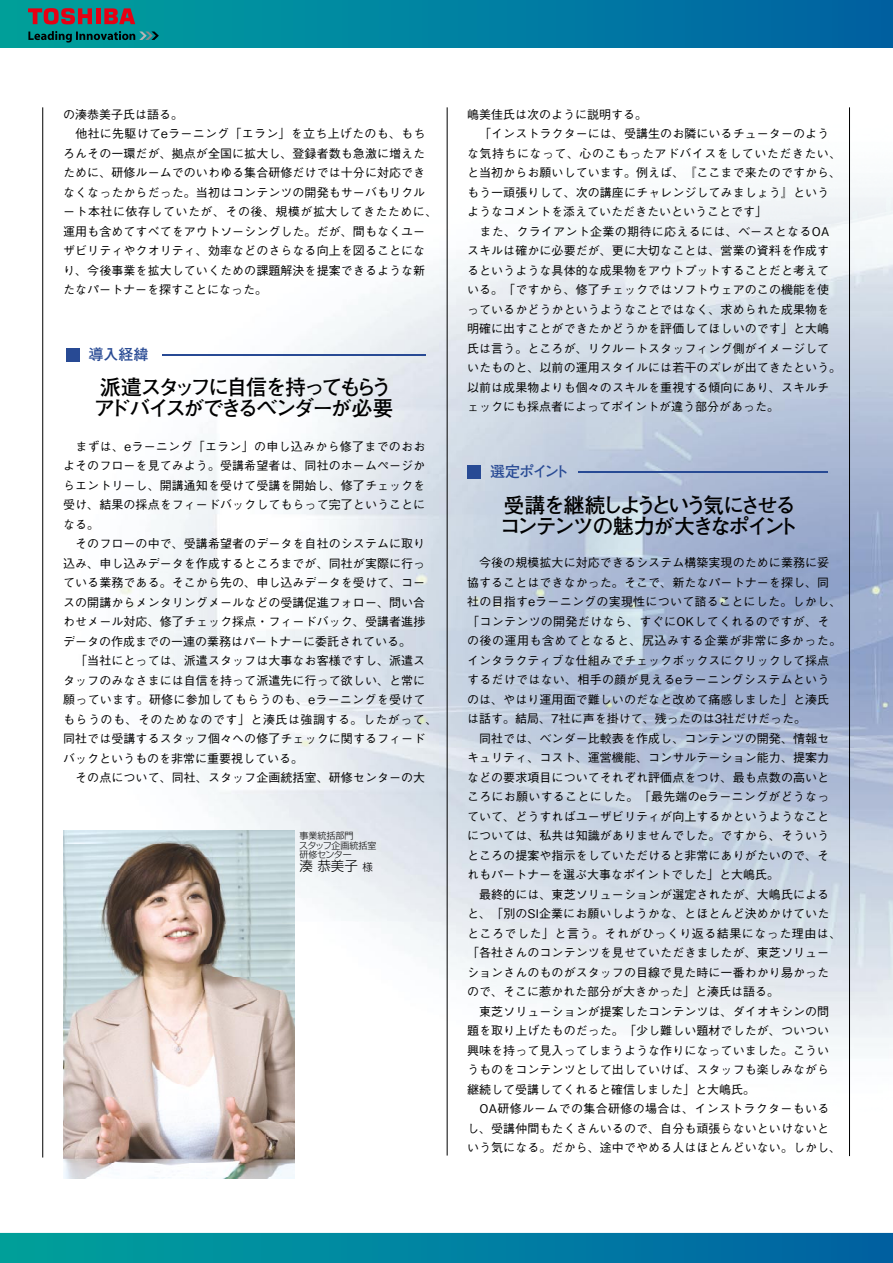
<style>
.page{position:relative;width:893px;height:1263px;background:#fff}
.page>*{position:absolute;margin:0;border:0;box-sizing:border-box;transform-origin:0 0}
.t1{font:700 21px/21px "Futo Go B101 Pro";letter-spacing:-.12em;color:#000}
.t2{font:700 15px "Futo Go B101 Pro";letter-spacing:-.025em;color:#284a94}
.t3{font:300 13.5px "Shin Go Pro";color:#000}
.t4{font:500 12px/19.5px "Gothic BBB Pro";letter-spacing:.005em;color:#000}
.t5{font:300 10.5px "Shin Go Pro";color:#000}
.t6{font:300 9px/9px "Shin Go Pro";color:#000}
</style>
<div class="page">
<img style="left:42px;top:107px;width:851px;height:1051px">
<hr style="left:447px;top:107px;width:1px;height:1048px;background:#000">
<hr style="left:42px;top:107px;width:1px;height:1050px;background:#000">
<hr style="left:849px;top:107px;width:1px;height:1049px;background:#000">
<hr style="left:162px;top:354px;width:264px;height:1px;background:#284a94">
<div style="left:66px;top:348px;width:13px;height:13px;background:#284a94"></div>
<hr style="left:579px;top:471px;width:249px;height:1px;background:#284a94">
<div style="left:467px;top:465px;width:14px;height:13px;background:#284a94"></div>
<img style="left:63px;top:831px;width:232px;height:348px">
<div style="left:0;top:0;width:893px;height:48px;background:linear-gradient(to right,#01a19c,#0061a4)"></div>
<svg style="left:28px;top:31px;width:131px;height:12px;background:#057071"></svg>
<hr style="left:96px;top:8px;width:4px;height:16px;background:#e60013">
<svg style="left:104px;top:8px;width:31px;height:16px"></svg>
<svg style="left:28px;top:8px;width:64px;height:17px"></svg>
<svg style="left:0;top:1232px;width:893px;height:31px;background:#0785a3"></svg>
<p class="t4" style="left:63px;top:103px;width:376px">の湊恭美子氏は語る。<br>　他社に先駆けてeラーニング「エラン」を立ち上げたのも、もちろんその一環だが、拠点が全国に拡大し、登録者数も急激に増えたために、研修ルームでのいわゆる集合研修だけでは十分に対応できなくなったからだった。当初はコンテンツの開発もサーバもリクルート本社に依存していたが、その後、規模が拡大してきたために、運用も含めてすべてをアウトソーシングした。だが、間もなくユーザビリティやクオリティ、効率などのさらなる向上を図ることになり、今後事業を拡大していくための課題解決を提案できるような新たなパートナーを探すことになった。</p>
<p class="t2" style="left:88px;top:342px;width:61px">導入経緯</p>
<h1 class="t1" style="left:94px;top:374px;width:301px">派遣スタッフに自信を持ってもらうアドバイスができるベンダーが必要</h1>
<p class="t4" style="left:63px;top:435px;width:376px">　まずは、eラーニング「エラン」の申し込みから修了までのおおよそのフローを見てみよう。受講希望者は、同社のホームページからエントリーし、開講通知を受けて受講を開始し、修了チェックを受け、結果の採点をフィードバックしてもらって完了ということになる。<br>　そのフローの中で、受講希望者のデータを自社のシステムに取り込み、申し込みデータを作成するところまでが、同社が実際に行っている業務である。そこから先の、申し込みデータを受けて、コースの開講からメンタリングメールなどの受講促進フォロー、問い合わせメール対応、修了チェック採点・フィードバック、受講者進捗データの作成までの一連の業務はパートナーに委託されている。<br>　「当社にとっては、派遣スタッフは大事なお客様ですし、派遣スタッフのみなさまには自信を持って派遣先に行って欲しい、と常に願っています。研修に参加してもらうのも、eラーニングを受けてもらうのも、そのためなのです」と湊氏は強調する。したがって、同社では受講するスタッフ個々への修了チェックに関するフィードバックというものを非常に重要視している。<br>　その点について、同社、スタッフ企画統括室、研修センターの大</p>
<p class="t6" style="left:299px;top:830px;width:79px">事業統括部門<br>スタッフ企画統括室研修センター</p>
<p class="t5" style="left:362px;top:858px;width:12px">様</p>
<p class="t3" style="left:299px;top:855px;width:60px">湊恭美子</p>
<p class="t4" style="left:467px;top:103px;width:376px">嶋美佳氏は次のように説明する。<br>　「インストラクターには、受講生のお隣にいるチューターのような気持ちになって、心のこもったアドバイスをしていただきたい、と当初からお願いしています。例えば、『ここまで来たのですから、もう一頑張りして、次の講座にチャレンジしてみましょう』というようなコメントを添えていただきたいということです「<br>　また、クライアント企業の期待に応えるには、ベースとなるOAスキルは確かに必要だが、更に大切なことは、営業の資料を作成するというような具体的な成果物をアウトプットすることだと考えている。「ですから、修了チェックではソフトウェアのこの機能を使っているかどうかというようなことではなく、求められた成果物を明確に出すことができたかどうかを評価してほしいのです」と大嶋氏は言う。ところが、リクルートスタッフィング側がイメージしていたものと、以前の運用スタイルには若干のズレが出てきたという。以前は成果物よりも個々のスキルを重視する傾向にあり、スキルチェックにも採点者によってポイントが違う部分があった。</p>
<p class="t2" style="left:490px;top:459px;width:81px">選定ポイント</p>
<h1 class="t1" style="left:500px;top:492px;width:301px">受講を継続しようという気にさせるコンテンツの魅力が大きなポイント</h1>
<p class="t4" style="left:467px;top:551px;width:376px">　今後の規模拡大に対応できるシステム構築実現のために業務に妥協することはできなかった。そこで、新たなパートナーを探し、同社の目指すeラーニングの実現性について諮ることにした。しかし、「コンテンツの開発だけなら、すぐにOKしてくれるのですが、その後の運用も含めてとなると、尻込みする企業が非常に多かった。インタラクティブな仕組みでチェックボックスにクリックして採点するだけではない、相手の顔が見えるeラーニングシステムというのは、やはり運用面で難しいのだなと改めて痛感しました」と湊氏は話す。結局、7社に声を掛けて、残ったのは3社だけだった。<br>　同社では、ベンダー比較表を作成し、コンテンツの開発、情報セキュリティ、コスト、運営機能、コンサルテーション能力、提案力などの要求項目についてそれぞれ評価点をつけ、最も点数の高いところにお願いすることにした。「最先端のeラーニングがどうなっていて、どうすればユーザビリティが向上するかというようなことについては、私共は知識がありませんでした。ですから、そういうところの提案や指示をしていただけると非常にありがたいので、それもパートナーを選ぶ大事なポイントでした」と大嶋氏。<br>　最終的には、東芝ソリューションが選定されたが、大嶋氏によると、「別のSI企業にお願いしようかな、とほとんど決めかけていたところでした」と言う。それがひっくり返る結果になった理由は、「各社さんのコンテンツを見せていただきましたが、東芝ソリューションさんのものがスタッフの目線で見た時に一番わかり易かったので、そこに惹かれた部分が大きかった」と湊氏は語る。<br>　東芝ソリューションが提案したコンテンツは、ダイオキシンの問題を取り上げたものだった。「少し難しい題材でしたが、ついつい興味を持って見入ってしまうような作りになっていました。こういうものをコンテンツとして出していけば、スタッフも楽しみながら継続して受講してくれると確信しました」と大嶋氏。<br>　OA研修ルームでの集合研修の場合は、インストラクターもいるし、受講仲間もたくさんいるので、自分も頑張らないといけないという気になる。だから、途中でやめる人はほとんどいない。しかし、</p>
</div>
